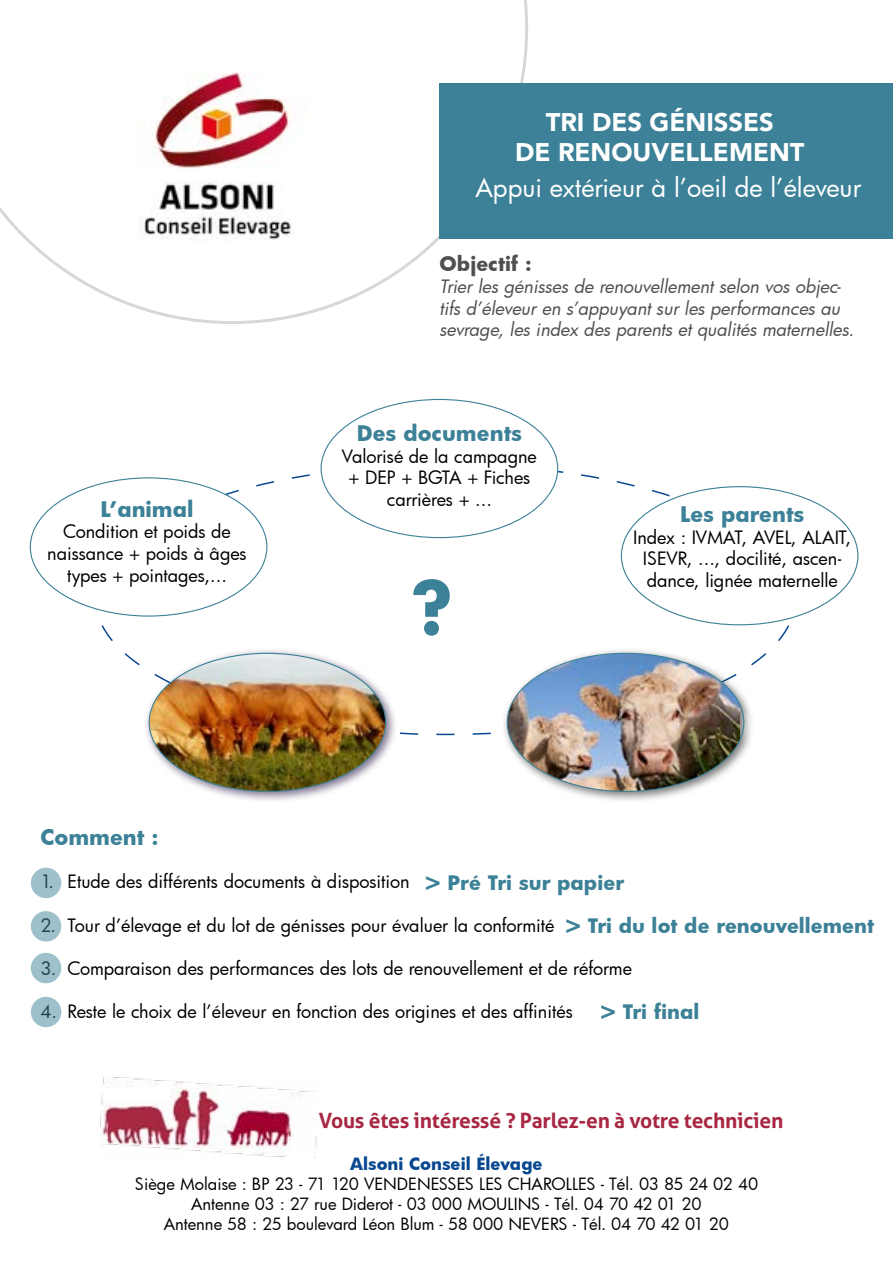
<style>
.page{position:relative;width:893px;height:1263px;background:#fff}
.page>*{position:absolute;margin:0;border:0;box-sizing:border-box;transform-origin:0 0}
.t1{font:700 72px "Futura Bk";color:#3c8197}
.t2{font:25.5px "Futura Bk";color:#fff}
.t3{font:900 25.5px/30.6px "Avenir";color:#fff;text-align:center}
.t4{font:700 21px "Aller";letter-spacing:-.01em;color:#a82742}
.t5{font:700 21px "Futura Bk";color:#3c8197}
.t6{font:700 19.5px "Futura Bk";color:#3c8197}
.t7{font:700 19.5px "Futura Bk";letter-spacing:.005em;color:#504f4f}
.t8{font:18px/21.6px "Futura Bk";color:#000;text-align:center}
.t9{font:italic 18px/21.6px "Futura Bk";letter-spacing:-.005em;color:#504f4f}
.t10{font:16.5px/19.8px "Futura Bk";color:#000;text-align:center}
.t11{font:700 16.5px "Futura Bk";color:#084890}
.s1{font-size:22.5px}
</style>
<div class="page">
<svg style="left:0;top:0;width:528px;height:324px"></svg>
<div style="left:439px;top:83px;width:454px;height:156px;background:#3c8197"></div>
<img style="left:100px;top:1077px;width:217px;height:80px">
<div style="left:31px;top:868px;width:30px;height:30px;background:#9dc0cb;border-radius:50%"></div>
<div style="left:31px;top:911px;width:30px;height:30px;background:#9dc0cb;border-radius:50%"></div>
<div style="left:31px;top:953px;width:30px;height:30px;background:#9dc0cb;border-radius:50%"></div>
<div style="left:31px;top:997px;width:30px;height:30px;background:#9dc0cb;border-radius:50%"></div>
<svg style="left:94px;top:463px;width:703px;height:273px"></svg>
<div style="left:502px;top:648px;width:253px;height:154px;background:#504f4f;opacity:.75"></div>
<img style="left:507px;top:653px;width:233px;height:138px">
<div style="left:144px;top:648px;width:253px;height:154px;background:#53456a;opacity:.75"></div>
<img style="left:149px;top:653px;width:237px;height:138px">
<div style="left:621px;top:487px;width:237px;height:138px;background:#fff;border-radius:50%"></div>
<div style="left:321px;top:399px;width:237px;height:139px;background:#fff;border-radius:50%"></div>
<div style="left:30px;top:478px;width:237px;height:138px;background:#fff;border-radius:50%"></div>
<h2 class="t3" style="left:515px;top:106px;width:291px">TRI DES GÉNISSES<br>DE RENOUVELLEMENT</h2>
<h2 class="t2" style="left:475px;top:170px;width:387px">Appui extérieur à l’oeil de l’éleveur</h2>
<p class="t5" style="left:100px;top:494px;width:95px">L’animal</p>
<p class="t8" style="left:47px;top:520px;width:201px">Condition et poids de naissance + poids à âges types + pointages,...</p>
<p class="t7" style="left:439px;top:250px;width:94px">Objectif :</p>
<p class="t9" style="left:439px;top:275px;width:416px">Trier les génisses de renouvellement selon vos objec&shy;tifs d’éleveur en s’appuyant sur les performances au sevrage, les index des parents et qualités maternelles.</p>
<p class="t5" style="left:357px;top:418px;width:167px">Des documents</p>
<p class="t8" style="left:342px;top:445px;width:197px">Valorisé de la campagne + DEP + BGTA + Fiches carrières + ...</p>
<h1 class="t1" style="left:410px;top:557px;width:44px">?</h1>
<p class="t5" style="left:680px;top:499px;width:126px">Les parents</p>
<p class="t8" style="left:633px;top:526px;width:220px">Index : IVMAT, AVEL, ALAIT,<br>ISEVR, ..., docilité, ascen&shy;dance, lignée maternelle</p>
<p class="t5" style="left:40px;top:822px;width:120px">Comment :</p>
<p class="t8" style="left:40px;top:871px;width:371px">1. Etude des différents documents à disposition</p>
<p class="t8" style="left:40px;top:914px;width:516px">2. Tour d’élevage et du lot de génisses pour évaluer la conformité</p>
<p class="t8" style="left:40px;top:957px;width:593px">3. Comparaison des performances des lots de renouvellement et de réforme</p>
<p class="t8" style="left:40px;top:1000px;width:534px">4. Reste le choix de l’éleveur en fonction des origines et des affinités</p>
<p class="t6" style="left:425px;top:869px;width:200px"><span class="s1">&gt;</span> Pré Tri sur papier</p>
<p class="t6" style="left:566px;top:912px;width:310px"><span class="s1">&gt;</span> Tri du lot de renouvellement</p>
<p class="t6" style="left:601px;top:998px;width:100px"><span class="s1">&gt;</span> Tri final</p>
<p class="t4" style="left:319px;top:1108px;width:466px">Vous êtes intéressé ? Parlez-en à votre technicien</p>
<p class="t11" style="left:350px;top:1152px;width:194px">Alsoni Conseil Élevage</p>
<p class="t10" style="left:135px;top:1174px;width:625px">Siège Molaise : BP 23 - 71 120 VENDENESSES LES CHAROLLES - Tél. 03 85 24 02 40<br>Antenne 03 : 27 rue Diderot - 03 000 MOULINS - Tél. 04 70 42 01 20<br>Antenne 58 : 25 boulevard Léon Blum - 58 000 NEVERS - Tél. 04 70 42 01 20</p>
</div>
